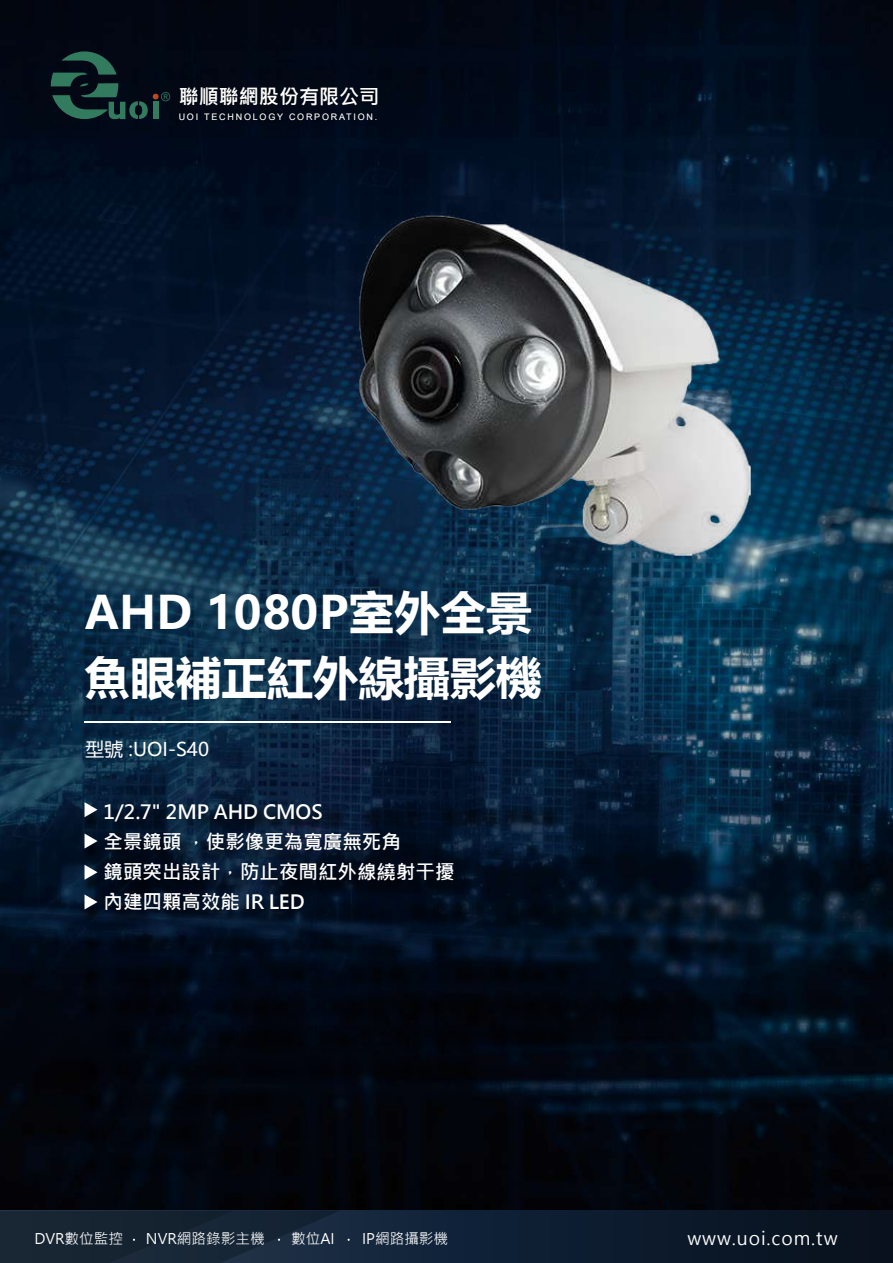
<style>
.page{position:relative;width:893px;height:1263px;background:#fff}
.page>*{position:absolute;margin:0;border:0;box-sizing:border-box;transform-origin:0 0}
.t1{font:700 45.75px "Microsoft Ya Hei";color:#fff}
.t2{font:700 20.1px "Microsoft Jheng Hei";color:#fff}
.t3{font:700 19.5px/30px "Microsoft Jheng Hei";color:#fff}
.t4{font:18.75px "Microsoft Ya Hei";color:#fff}
.t5{font:18px "Microsoft Jheng Hei";letter-spacing:.05em;color:#fff}
.t6{font:14.7px "Microsoft Jheng Hei";color:#fff}
.t7{font:9px "Arial";letter-spacing:.2em;color:#fff}
</style>
<div class="page">
<img style="left:0;top:0;width:893px;height:1211px">
<hr style="left:84px;top:721px;width:367px;height:2px;background:#fff">
<svg style="left:340px;top:1211px;width:553px;height:52px;background:#0d1c2e"></svg>
<svg style="left:0;top:1210px;width:340px;height:53px;background:#172636"></svg>
<img style="left:78px;top:799px;width:721px;height:387px">
<svg style="left:51px;top:51px;width:119px;height:68px;background:#102929"></svg>
<svg style="left:85px;top:894px;width:13px;height:15px"></svg>
<svg style="left:85px;top:865px;width:13px;height:15px"></svg>
<svg style="left:85px;top:833px;width:13px;height:15px"></svg>
<svg style="left:85px;top:802px;width:13px;height:15px"></svg>
<img style="left:315px;top:185px;width:439px;height:387px">
<p class="t2" style="left:179px;top:84px;width:202px">聯順聯網股份有限公司</p>
<p class="t7" style="left:179px;top:111px;width:200px">UOI TECHNOLOGY CORPORATION.</p>
<h1 class="t1" style="left:84px;top:580px;width:449px">AHD 1080P室外全景</h1>
<h1 class="t1" style="left:84px;top:645px;width:458px">魚眼補正紅外線攝影機</h1>
<p class="t4" style="left:85px;top:736px;width:125px">型號 :UOI-S40</p>
<p class="t3" style="left:104px;top:796px;width:352px">1/2.7" 2MP AHD CMOS<br>全景鏡頭 ，使影像更為寬廣無死角<br>鏡頭突出設計，防止夜間紅外線繞射干擾內建四顆高效能 IR LED</p>
<p class="t6" style="left:34px;top:1230px;width:90px">DVR數位監控</p>
<p class="t6" style="left:146px;top:1230px;width:120px">NVR網路錄影主機</p>
<p class="t6" style="left:291px;top:1230px;width:45px">數位AI</p>
<p class="t6" style="left:362px;top:1230px;width:88px">IP網路攝影機</p>
<p class="t5" style="left:687px;top:1227px;width:152px">www.uoi.com.tw</p>
</div>
